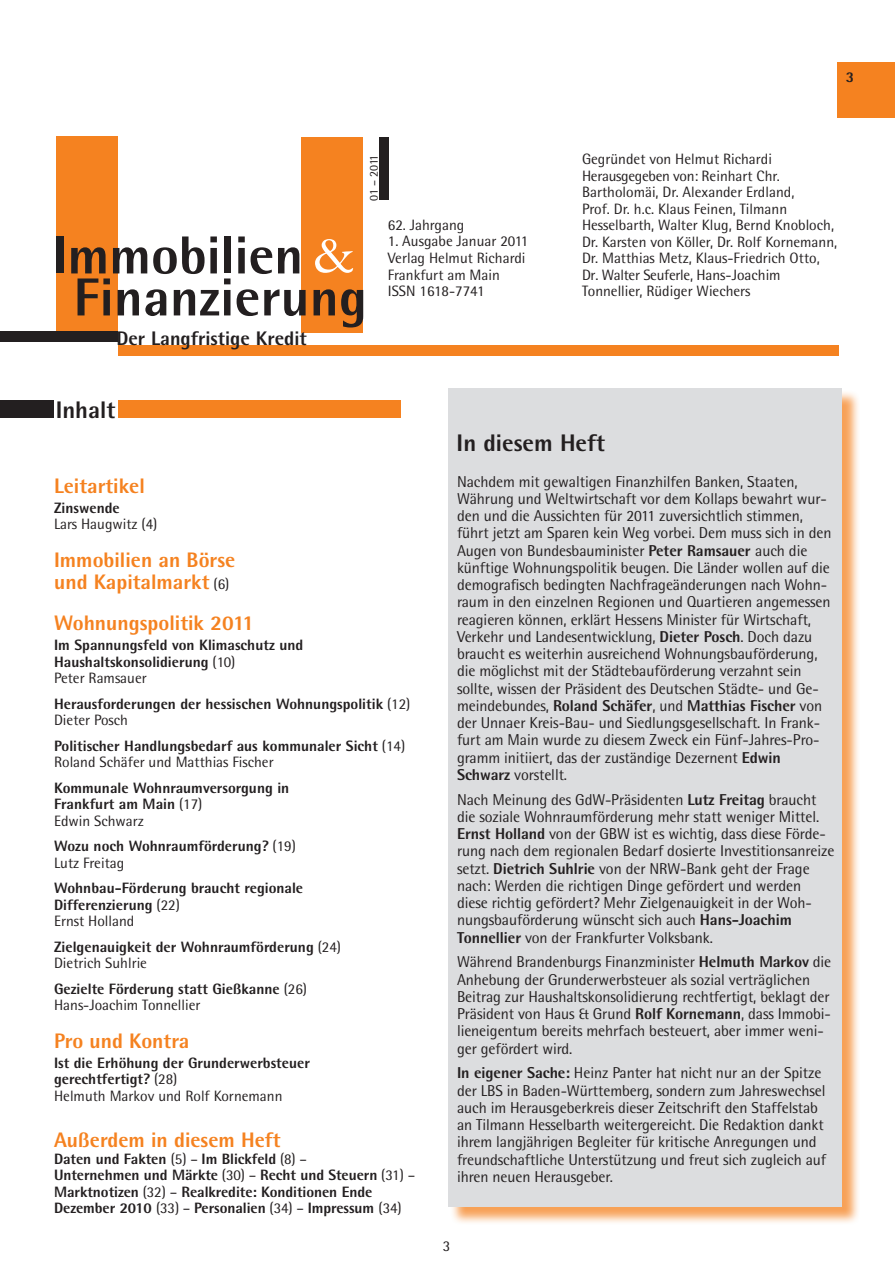
<style>
.page{position:relative;width:895px;height:1275px;background:#fff}
.page>*{position:absolute;margin:0;border:0;box-sizing:border-box;transform-origin:0 0}
.t1{font:800 53.55px/42px "Rotis Semi Sans";letter-spacing:.005em;color:#231f20;text-align:center}
.t2{font:800 24px "Rotis Semi Sans";color:#231f20}
.t3{font:800 21px/22.5px "Rotis Semi Sans";color:#f58220}
.t4{font:800 19.65px "Rotis Semi Sans";color:#231f20}
.t5{font:15.75px/17.2px "Rotis Semi Sans";letter-spacing:-.005em;color:#231f20}
.t6{font:800 15px/16.5px "Rotis Semi Sans";color:#231f20}
.t7{font:15px/16.5px "Rotis Semi Sans";color:#231f20}
.t8{font:12px "Rotis Semi Sans";letter-spacing:-.035em;color:#231f20}
.s1{font-family:"Garamond";font-weight:400;font-size:55.5px;color:#fff}
.s2{font-weight:400;font-size:15px;color:#231f20}
.s3{font-weight:400}
.s4{font-weight:800}
</style>
<div class="page">
<div style="left:0;top:400px;width:54px;height:17px;background:#231f20"></div>
<div style="left:118px;top:400px;width:283px;height:17px;background:#f58220"></div>
<div style="left:118px;top:345px;width:720px;height:10px;background:#f58220"></div>
<div style="left:449px;top:390px;width:410px;height:835px;background:#f58220;opacity:.75"></div>
<div style="left:447px;top:388px;width:394px;height:818px;background:#dcdddf"></div>
<div style="left:837px;top:62px;width:57px;height:55px;background:#f58220"></div>
<div style="left:378px;top:137px;width:10px;height:63px;background:#231f20"></div>
<div style="left:0;top:331px;width:118px;height:11px;background:#231f20"></div>
<div style="left:301px;top:137px;width:62px;height:195px;background:#f58220"></div>
<div style="left:56px;top:136px;width:62px;height:195px;background:#f58220"></div>
<p class="t6" style="left:845px;top:69px;width:10px">3</p>
<p class="t8" style="left:366px;top:201px;width:48px;rotate:-90deg">01 – 2011</p>
<h1 class="t1" style="left:52px;top:233px;width:316px">Immobilien <span class="s1">&amp;<br></span>Finanzierung</h1>
<p class="t4" style="left:116px;top:326px;width:192px">Der Langfristige Kredit</p>
<p class="t7" style="left:387px;top:216px;width:78px">62. Jahrgang</p>
<p class="t7" style="left:387px;top:233px;width:142px">1. Ausgabe Januar 2011<br>Verlag Helmut Richardi<br>Frankfurt am Main<br>ISSN 1618-7741</p>
<h2 class="t2" style="left:56px;top:394px;width:61px">Inhalt</h2>
<p class="t7" style="left:581px;top:150px;width:256px">Gegründet von Helmut Richardi Herausgegeben von: Reinhart Chr.<br>Bartholomäi, Dr. Alexander Erdland,<br>Prof. Dr. h.c. Klaus Feinen, Tilmann Hesselbarth, Walter Klug, Bernd Knobloch, Dr. Karsten von Köller, Dr. Rolf Kornemann, Dr. Matthias Metz, Klaus-Friedrich Otto, Dr. Walter Seuferle, Hans-Joachim Tonnellier, Rüdiger Wiechers</p>
<h3 class="t3" style="left:54px;top:474px;width:92px">Leitartikel</h3>
<p class="t6" style="left:54px;top:499px;width:67px">Zinswende</p>
<p class="t7" style="left:54px;top:516px;width:105px">Lars Haugwitz (4)</p>
<h3 class="t3" style="left:54px;top:548px;width:183px">Immobilien an Börse und Kapitalmarkt <span class="s2">(6)</span></h3>
<h3 class="t3" style="left:54px;top:611px;width:201px">Wohnungspolitik 2011</h3>
<p class="t6" style="left:54px;top:636px;width:250px">Im Spannungsfeld von Klimaschutz und<br>Haushaltskonsolidierung <span class="s3">(10)<br>Peter Ramsauer</span></p>
<p class="t6" style="left:54px;top:695px;width:358px">Herausforderungen der hessischen Wohnungspolitik <span class="s3">(12)<br>Dieter Posch</span></p>
<p class="t6" style="left:54px;top:737px;width:352px">Politischer Handlungsbedarf aus kommunaler Sicht <span class="s3">(14)<br>Roland Schäfer und Matthias Fischer</span></p>
<p class="t6" style="left:54px;top:779px;width:237px">Kommunale Wohnraumversorgung in<br>Frankfurt am Main <span class="s3">(17)<br>Edwin Schwarz</span></p>
<p class="t6" style="left:54px;top:837px;width:243px">Wozu noch Wohnraumförderung? <span class="s3">(19)<br>Lutz Freitag</span></p>
<p class="t6" style="left:54px;top:879px;width:250px">Wohnbau-Förderung braucht regionale<br>Differenzierung <span class="s3">(22)<br>Ernst Holland</span></p>
<p class="t6" style="left:54px;top:938px;width:288px">Zielgenauigkeit der Wohnraumförderung <span class="s3">(24)<br>Dietrich Suhlrie</span></p>
<p class="t6" style="left:54px;top:980px;width:254px">Gezielte Förderung statt Gießkanne <span class="s3">(26)<br>Hans-Joachim Tonnellier</span></p>
<h3 class="t3" style="left:54px;top:1029px;width:137px">Pro und Kontra</h3>
<p class="t6" style="left:54px;top:1054px;width:257px">Ist die Erhöhung der Grunderwerbsteuer gerechtfertigt? <span class="s3">(28)<br>Helmuth Markov und Rolf Kornemann</span></p>
<h3 class="t3" style="left:54px;top:1128px;width:228px">Außerdem in diesem Heft</h3>
<p class="t6" style="left:54px;top:1150px;width:362px">Daten und Fakten <span class="s3">(5) –</span> Im Blickfeld <span class="s3">(8) –<br></span>Unternehmen und Märkte <span class="s3">(30) –</span> Recht und Steuern <span class="s3">(31) – </span>Marktnotizen <span class="s3">(32) –</span> Realkredite: Konditionen Ende Dezember 2010 <span class="s3">(33) –</span> Personalien <span class="s3">(34) –</span> Impressum <span class="s3">(34)</span></p>
<h2 class="t2" style="left:456px;top:427px;width:150px">In diesem Heft</h2>
<p class="t5" style="left:457px;top:472px;width:376px">Nachdem mit gewaltigen Finanzhilfen Banken, Staaten, Währung und Weltwirtschaft vor dem Kollaps bewahrt wur&shy;den und die Aussichten für 2011 zuversichtlich stimmen, führt jetzt am Sparen kein Weg vorbei. Dem muss sich in den Augen von Bundesbauminister <span class="s4">Peter Ramsauer</span> auch die künftige Wohnungspolitik beugen. Die Länder wollen auf die demografisch bedingten Nachfrageänderungen nach Wohn&shy;raum in den einzelnen Regionen und Quartieren angemessen reagieren können, erklärt Hessens Minister für Wirtschaft, Verkehr und Landesentwicklung, <span class="s4">Dieter Posch</span>. Doch dazu braucht es weiterhin ausreichend Wohnungsbauförderung, die möglichst mit der Städtebauförderung verzahnt sein sollte, wissen der Präsident des Deutschen Städte- und Ge&shy;meindebundes, <span class="s4">Roland Schäfer</span>, und <span class="s4">Matthias Fischer</span> von der Unnaer Kreis-Bau- und Siedlungsgesellschaft. In Frank&shy;furt am Main wurde zu diesem Zweck ein Fünf-Jahres-Pro&shy;gramm initiiert, das der zuständige Dezernent <span class="s4">Edwin Schwarz</span> vorstellt.</p>
<p class="t5" style="left:457px;top:790px;width:379px">Nach Meinung des GdW-Präsidenten <span class="s4">Lutz Freitag</span> braucht die soziale Wohnraumförderung mehr statt weniger Mittel.<br><span class="s4">Ernst Holland</span> von der GBW ist es wichtig, dass diese Förde&shy;rung nach dem regionalen Bedarf dosierte Investitionsanreize setzt. <span class="s4">Dietrich Suhlrie</span> von der NRW-Bank geht der Frage nach: Werden die richtigen Dinge gefördert und werden diese richtig gefördert? Mehr Zielgenauigkeit in der Woh&shy;nungsbauförderung wünscht sich auch <span class="s4">Hans-Joachim Tonnellier</span> von der Frankfurter Volksbank.</p>
<p class="t5" style="left:457px;top:953px;width:375px">Während Brandenburgs Finanzminister <span class="s4">Helmuth Markov</span> die Anhebung der Grunderwerbsteuer als sozial verträglichen Beitrag zur Haushaltskonsolidierung rechtfertigt, beklagt der Präsident von Haus &amp; Grund <span class="s4">Rolf Kornemann</span>, dass Immobi&shy;lieneigentum bereits mehrfach besteuert, aber immer weni&shy;ger gefördert wird.</p>
<p class="t5" style="left:457px;top:1064px;width:370px"><span class="s4">In eigener Sache:</span> Heinz Panter hat nicht nur an der Spitze der LBS in Baden-Württemberg, sondern zum Jahreswechsel auch im Herausgeberkreis dieser Zeitschrift den Staffelstab an Tilmann Hesselbarth weitergereicht. Die Redaktion dankt ihrem langjährigen Begleiter für kritische Anregungen und freundschaftliche Unterstützung und freut sich zugleich auf ihren neuen Herausgeber.</p>
<p class="t7" style="left:443px;top:1237px;width:9px">3</p>
</div>
